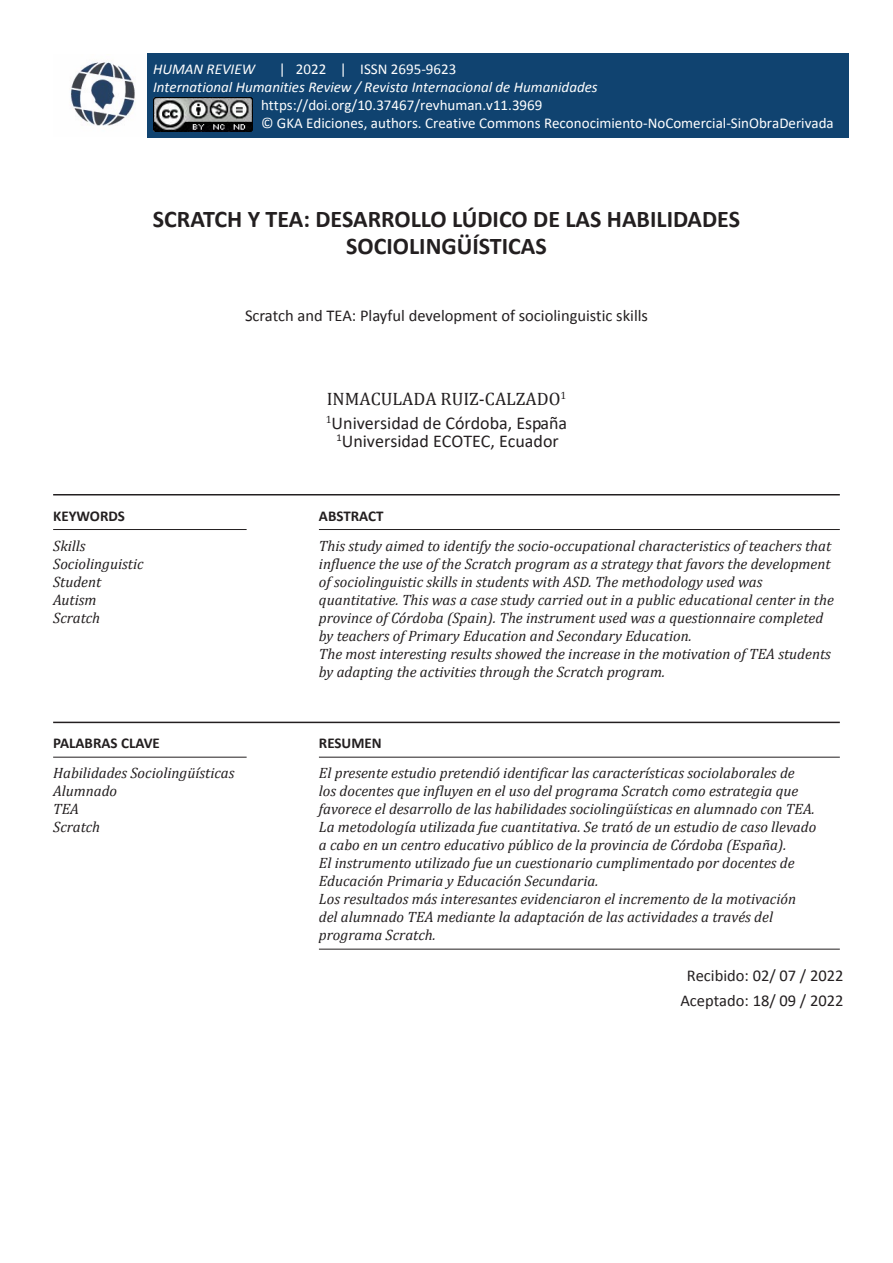
<style>
.page{position:relative;width:893px;height:1263px;background:#fff}
.page>*{position:absolute;margin:0;border:0;box-sizing:border-box;transform-origin:0 0}
.Autor{font:700 24px/27px "Calibri";color:#231f20;text-align:center}
.Autor-2{font:18px/23.5px "Calibri";color:#231f20}
.Autor-3{font:16.5px "Calibri";color:#231f20}
.DATE-HOME{font:16.5px/24.6px "Calibri";color:#231f20;text-align:center}
.CONTENT-HOME{font:italic 15px/18px "Cambria";color:#231f20}
.t1{font:15px "Calibri";color:#fff}
.t2{font:italic 15px "Calibri";color:#fff}
.WORDS-HOME{font:700 15px "Calibri";color:#231f20}
.s1{font-family:"Cambria"}
</style>
<div class="page">
<hr style="left:53px;top:494px;width:787px;height:1px;background:#231f20">
<hr style="left:53px;top:722px;width:787px;height:1px;background:#231f20">
<hr style="left:53px;top:529px;width:194px;height:1px;background:#231f20">
<hr style="left:53px;top:757px;width:194px;height:1px;background:#231f20">
<hr style="left:319px;top:529px;width:521px;height:1px;background:#231f20">
<hr style="left:319px;top:757px;width:521px;height:1px;background:#231f20">
<hr style="left:319px;top:949px;width:521px;height:1px;background:#231f20">
<img style="left:70px;top:62px;width:66px;height:64px">
<div style="left:147px;top:53px;width:701px;height:85px;background:#104370"></div>
<img style="left:154px;top:97px;width:98px;height:35px">
<p class="t2" style="left:153px;top:60px;width:103px">HUMAN REVIEW</p>
<p class="t1" style="left:279px;top:60px;width:179px">| 2022 | ISSN 2695-9623</p>
<p class="t2" style="left:153px;top:78px;width:446px">International Humanities Review / Revista Internacional de Humanidades</p>
<p class="t1" style="left:261px;top:96px;width:283px">https://doi.org/10.37467/revhuman.v11.3969</p>
<p class="t1" style="left:261px;top:113px;width:574px">© GKA Ediciones, authors. Creative Commons Reconocimiento-NoComercial-SinObraDerivada</p>
<p class="Autor" style="left:153px;top:205px;width:589px">SCRATCH Y TEA: DESARROLLO LÚDICO DE LAS HABILIDADES<br>SOCIOLINGÜÍSTICAS</p>
<p class="Autor-3" style="left:245px;top:305px;width:404px">Scratch and TEA: Playful development of sociolinguistic skills</p>
<p class="WORDS-HOME" style="left:53px;top:505px;width:73px">KEYWORDS</p>
<p class="CONTENT-HOME" style="left:53px;top:536px;width:34px">Skills</p>
<p class="CONTENT-HOME" style="left:53px;top:554px;width:92px">Sociolinguistic</p>
<p class="CONTENT-HOME" style="left:53px;top:572px;width:50px">Student</p>
<p class="CONTENT-HOME" style="left:53px;top:590px;width:45px">Autism</p>
<p class="CONTENT-HOME" style="left:53px;top:608px;width:49px">Scratch</p>
<p class="WORDS-HOME" style="left:53px;top:733px;width:108px">PALABRAS CLAVE</p>
<p class="CONTENT-HOME" style="left:53px;top:763px;width:183px">Habilidades Sociolingüísticas</p>
<p class="CONTENT-HOME" style="left:53px;top:781px;width:66px">Alumnado</p>
<p class="CONTENT-HOME" style="left:53px;top:799px;width:27px">TEA</p>
<p class="CONTENT-HOME" style="left:53px;top:817px;width:49px">Scratch</p>
<p class="Autor-2" style="left:326px;top:387px;width:243px"><span class="s1">INMACULADA RUIZ-CALZADO</span><sup>1<br>1</sup>Universidad de Córdoba, España</p>
<p class="Autor-2" style="left:336px;top:428px;width:224px"><sup>1</sup>Universidad ECOTEC, Ecuador</p>
<p class="WORDS-HOME" style="left:319px;top:505px;width:66px">ABSTRACT</p>
<p class="CONTENT-HOME" style="left:319px;top:536px;width:516px">This study aimed to identify the socio-occupational characteristics of teachers that influence the use of the Scratch program as a strategy that favors the development of sociolinguistic skills in students with ASD. The methodology used was quantitative. This was a case study carried out in a public educational center in the province of Córdoba (Spain). The instrument used was a questionnaire completed by teachers of Primary Education and Secondary Education.</p>
<p class="CONTENT-HOME" style="left:319px;top:644px;width:513px">The most interesting results showed the increase in the motivation of TEA students by adapting the activities through the Scratch program.</p>
<p class="WORDS-HOME" style="left:319px;top:733px;width:64px">RESUMEN</p>
<p class="CONTENT-HOME" style="left:319px;top:763px;width:499px">El presente estudio pretendió identificar las características sociolaborales de<br>los docentes que influyen en el uso del programa Scratch como estrategia que favorece el desarrollo de las habilidades sociolingüísticas en alumnado con TEA.<br>La metodología utilizada fue cuantitativa. Se trató de un estudio de caso llevado a cabo en un centro educativo público de la provincia de Córdoba (España).<br>El instrumento utilizado fue un cuestionario cumplimentado por docentes de Educación Primaria y Educación Secundaria.<br>Los resultados más interesantes evidenciaron el incremento de la motivación del alumnado TEA mediante la adaptación de las actividades a través del programa Scratch.</p>
<p class="DATE-HOME" style="left:680px;top:963px;width:165px">Recibido: 02/ 07 / 2022<br>Aceptado: 18/ 09 / 2022</p>
</div>
